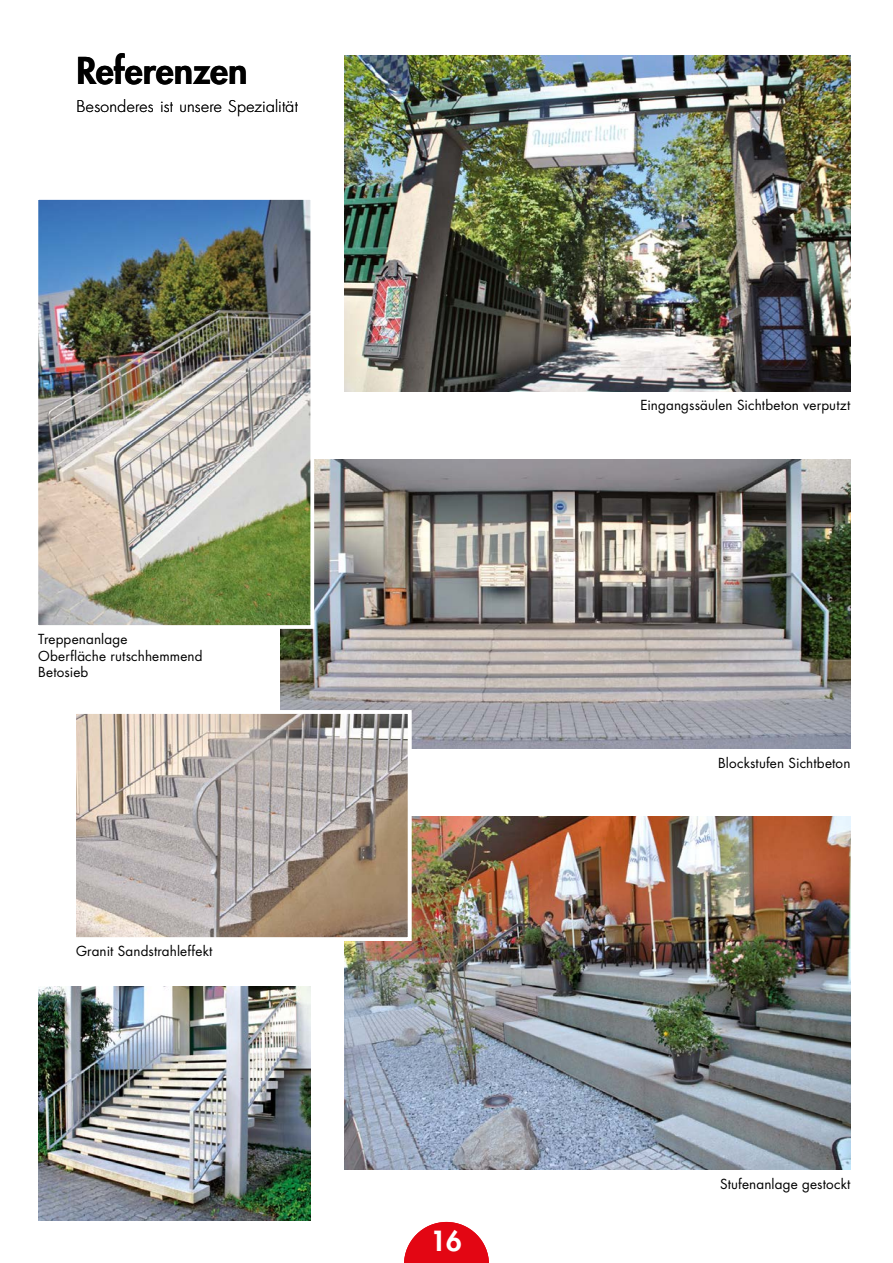
<style>
.page{position:relative;width:893px;height:1263px;background:#fff}
.page>*{position:absolute;margin:0;border:0;box-sizing:border-box;transform-origin:0 0}
.t1{font:800 36px "Futura";color:#000}
.t2{font:800 27px "Futura";color:#fff}
.t3{font:300 15.75px "Futura";letter-spacing:.015em;color:#000}
.t4{font:13.5px/16.2px "Futura";letter-spacing:.01em;color:#000}
</style>
<div class="page">
<img style="left:344px;top:816px;width:506px;height:353px">
<img style="left:281px;top:459px;width:569px;height:289px">
<img style="left:344px;top:55px;width:506px;height:336px">
<img style="left:38px;top:199px;width:278px;height:432px">
<img style="left:38px;top:986px;width:272px;height:234px">
<svg style="left:76px;top:708px;width:337px;height:235px;background:#b9aea6"></svg>
<svg style="left:404px;top:1222px;width:85px;height:41px"></svg>
<h1 class="t1" style="left:77px;top:46px;width:173px">Referenzen</h1>
<p class="t3" style="left:77px;top:96px;width:223px">Besonderes ist unsere Spezialität</p>
<p class="t4" style="left:38px;top:631px;width:166px">Treppenanlage<br>Oberfläche rutschhemmend<br>Betosieb</p>
<p class="t4" style="left:76px;top:943px;width:138px">Granit Sandstrahleffekt</p>
<h2 class="t2" style="left:430px;top:1223px;width:33px">16</h2>
<p class="t4" style="left:640px;top:397px;width:211px">Eingangssäulen Sichtbeton verputzt</p>
<p class="t4" style="left:718px;top:754px;width:134px">Blockstufen Sichtbeton</p>
<p class="t4" style="left:720px;top:1175px;width:132px">Stufenanlage gestockt</p>
</div>
